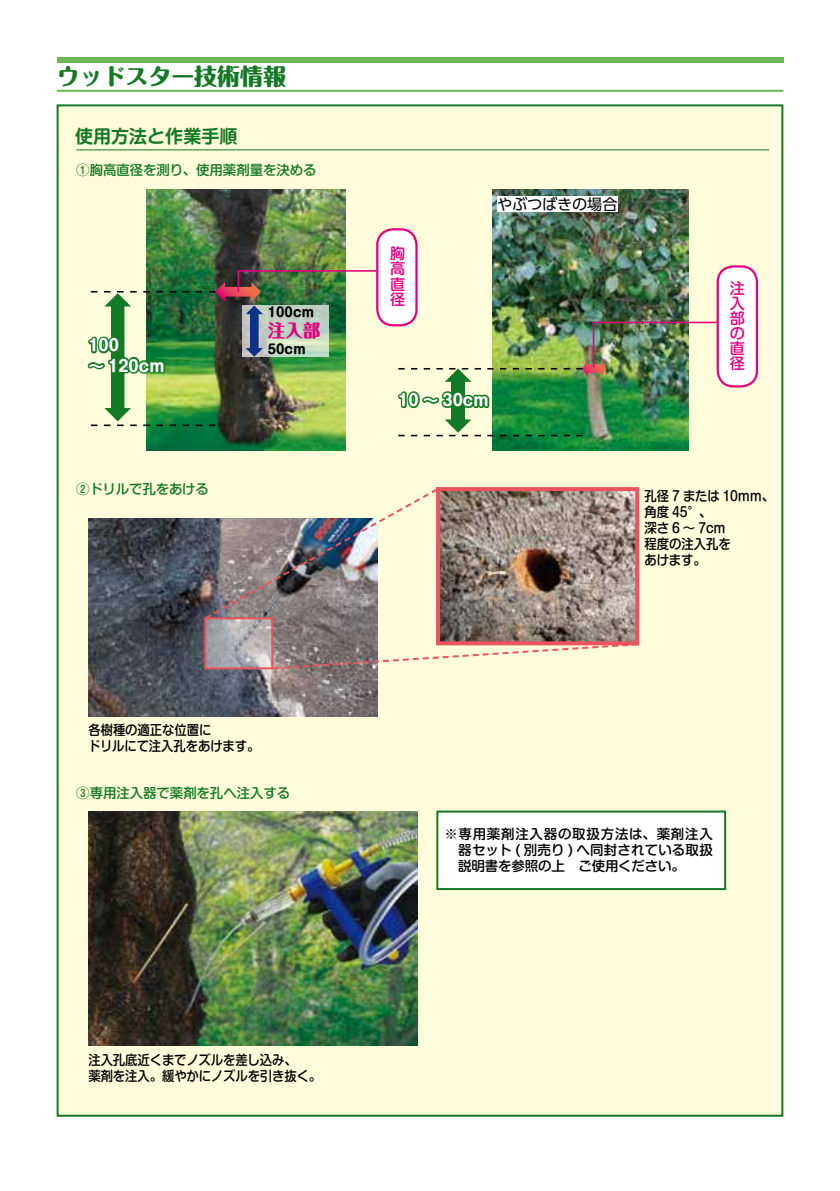
<style>
.page{position:relative;width:840px;height:1191px;background:#fff}
.page>*{position:absolute;margin:0;border:0;box-sizing:border-box;transform-origin:0 0}
.t1{font:800 22.8px "Maru Fo Pro";color:#147924}
.t2{font:700 18px "Shin M Go Pr 6 N De";color:#147924}
.t3{font:800 17.4px "Maru Fo Pro";color:#e4007f}
.t4{font:700 15.8px/20.4px "Shin M Go Pr 6 N";color:#fff}
.t5{font:500 15.2px/15px "Shin M Go Pro";color:#e4007f;text-align:justify}
.t6{font:15.2px "UD Shin Go Pro";letter-spacing:-.01em;color:#000}
.t7{font:500 13.4px/16px "Shin M Go Pro";letter-spacing:-.01em;color:#000;scale:.92 1}
.t8{font:500 13.4px/16px "Shin M Go Pro";letter-spacing:-.01em;color:#000;text-align:justify}
.t9{font:500 13.4px "Shin M Go Pro";letter-spacing:-.01em;color:#147924}
.t10{font:700 13px "Shin M Go Pro";color:#000}
</style>
<div class="page">
<div style="left:57px;top:104px;width:726px;height:1012px;background:#fffcdb;border:2px solid #147924"></div>
<div style="left:436px;top:810px;width:289px;height:80px;background:#fff;border:2px solid #147924"></div>
<div style="left:57px;top:57px;width:726px;height:5px;background:#6eb759"></div>
<hr style="left:57px;top:90px;width:726px;height:2px;background:#6eb759">
<hr style="left:76px;top:149px;width:692px;height:1px;background:#147924">
<img style="left:147px;top:190px;width:199px;height:260px">
<div style="left:377px;top:229px;width:39px;height:96px;background:#fff;border-radius:16px"></div>
<div style="left:376px;top:228px;width:41px;height:98px;border:2px solid #e4007f;border-radius:16px"></div>
<img style="left:87px;top:269px;width:290px;height:157px">
<img style="left:88px;top:518px;width:289px;height:198px">
<img style="left:441px;top:492px;width:192px;height:148px">
<div style="left:436px;top:487px;width:202px;height:158px;border:4px solid #ea545e"></div>
<svg style="left:207px;top:621px;width:63px;height:45px;background:#afb0b4"></svg>
<div style="left:204px;top:617px;width:69px;height:52px;border:2px solid #ea545e"></div>
<img style="left:202px;top:487px;width:237px;height:134px">
<svg style="left:271px;top:642px;width:369px;height:28px"></svg>
<img style="left:88px;top:811px;width:329px;height:234px">
<img style="left:492px;top:190px;width:196px;height:260px">
<div style="left:717px;top:266px;width:39px;height:120px;background:#fff;border-radius:16px"></div>
<div style="left:716px;top:265px;width:41px;height:122px;border:2px solid #e4007f;border-radius:16px"></div>
<div style="left:451px;top:380px;width:13px;height:46px;background:#147924"></div>
<svg style="left:398px;top:390px;width:92px;height:20px"></svg>
<svg style="left:398px;top:419px;width:184px;height:17px"></svg>
<img style="left:398px;top:321px;width:320px;height:61px">
<div style="left:497px;top:196px;width:120px;height:15px;background:#fff"></div>
<h1 class="t1" style="left:57px;top:58px;width:230px">ウッドスター技術情報</h1>
<h2 class="t2" style="left:75px;top:121px;width:163px">使用方法と作業手順</h2>
<p class="t9" style="left:76px;top:159px;width:241px">①胸高直径を測り、使用薬剤量を決める</p>
<p class="t4" style="left:88px;top:334px;width:78px">100<br>～ 120CM</p>
<p class="t9" style="left:76px;top:478px;width:134px">②ドリルで孔をあける</p>
<p class="t10" style="left:268px;top:301px;width:48px">100CM</p>
<p class="t10" style="left:268px;top:339px;width:39px">50CM</p>
<p class="t3" style="left:268px;top:317px;width:54px">注入部</p>
<p class="t7" style="left:88px;top:720px;width:188px">各樹種の適正な位置に<br>ドリルにて注入孔をあけます。</p>
<p class="t9" style="left:76px;top:782px;width:215px">③専用注入器で薬剤を孔へ注入する</p>
<p class="t5" style="left:390px;top:244px;width:16px">胸高直径</p>
<p class="t6" style="left:497px;top:191px;width:122px">やぶつばきの場合</p>
<p class="t4" style="left:398px;top:389px;width:92px">10 ～ 30CM</p>
<p class="t5" style="left:729px;top:278px;width:16px">注入部の直径</p>
<p class="t7" style="left:644px;top:486px;width:142px">孔径 7 または 10MM、角度 45°、<br>深さ 6 〜 7CM<br>程度の注入孔を<br>あけます。</p>
<p class="t8" style="left:444px;top:824px;width:270px">※専用薬剤注入器の取扱方法は、薬剤注入　器セット ( 別売り ) へ同封されている取扱　説明書を参照の上　ご使用ください。</p>
<p class="t7" style="left:88px;top:1050px;width:254px">注入孔底近くまでノズルを差し込み、<br>薬剤を注入。緩やかにノズルを引き抜く。</p>
</div>
